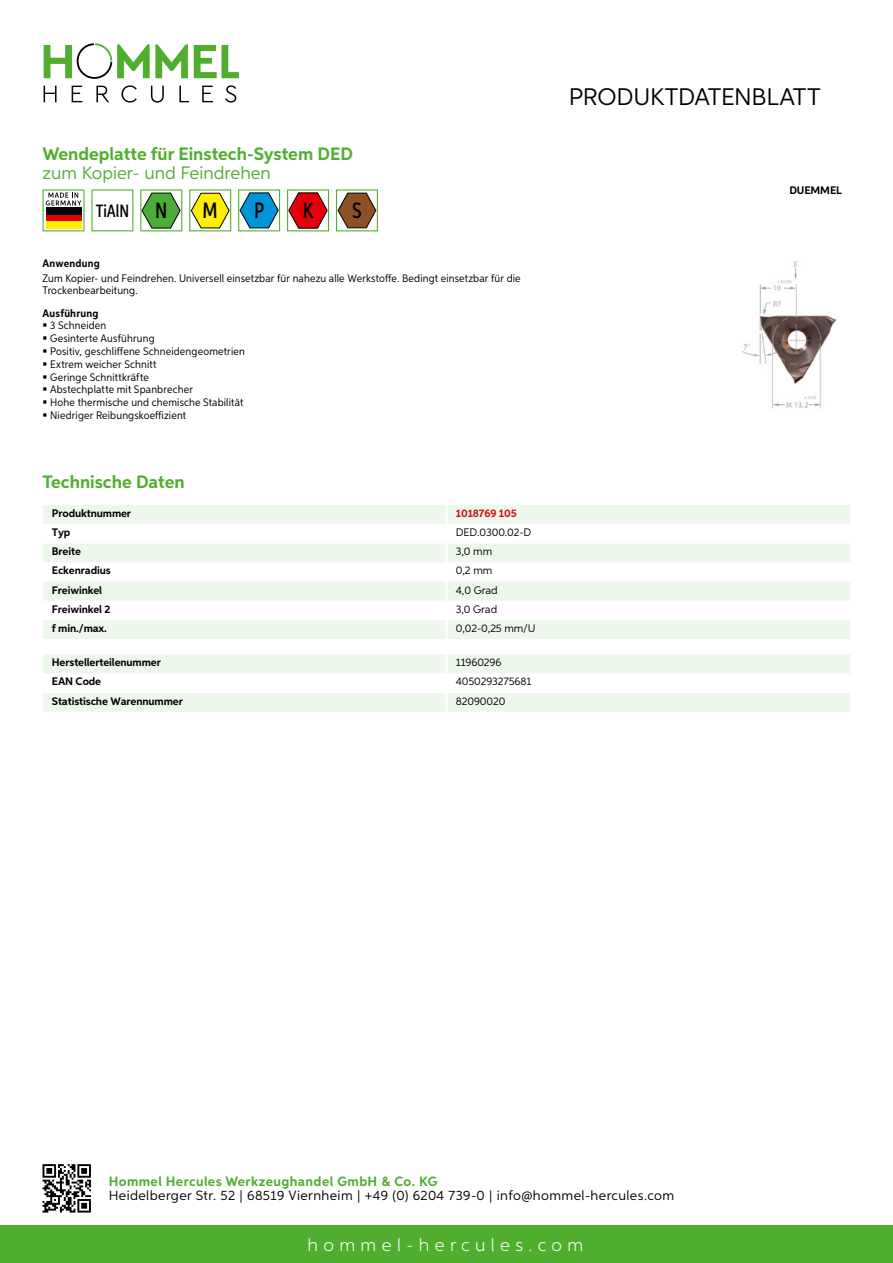
<style>
.page{position:relative;width:893px;height:1263px;background:#fff}
.page>*{position:absolute;margin:0;border:0;box-sizing:border-box;transform-origin:0 0}
.t1{font:24px "Aspira";letter-spacing:-.01em;color:#000}
.t2{font:500 22.2px "Aspira XX Nar";color:#000}
.t3{font:700 18px "Aspira";color:#50ae2f}
.t4{font:18px "Aspira";color:#50ae2f}
.t5{font:300 18px "Aspira";letter-spacing:.3em;color:#fff}
.t6{font:500 17.85px "Aspira XX Nar";color:#000}
.t7{font:13.5px "Aspira";letter-spacing:.03em;color:#000}
.t8{font:700 13.5px "Aspira";letter-spacing:.03em;color:#50ae2f}
.t9{font:10.95px/12.8px "Aspira Nar";letter-spacing:.015em;color:#000}
.t10{font:700 10.95px "Aspira";letter-spacing:-.01em;color:#000}
.t11{font:10.95px "Aspira";letter-spacing:-.01em;color:#000}
.t12{font:700 10.95px "Aspira Nar";letter-spacing:.02em;color:#000}
.t13{font:700 10.95px "Aspira";letter-spacing:-.01em;color:#cd1013}
.s1{font-size:22.2px}
</style>
<div class="page">
<div style="left:0;top:1226px;width:893px;height:37px;background:#50ae2f"></div>
<svg style="left:43px;top:1164px;width:48px;height:48px"></svg>
<svg style="left:194px;top:45px;width:45px;height:33px"></svg>
<svg style="left:44px;top:43px;width:144px;height:36px"></svg>
<svg style="left:44px;top:86px;width:13px;height:16px"></svg>
<svg style="left:72px;top:86px;width:10px;height:16px"></svg>
<svg style="left:96px;top:86px;width:13px;height:16px"></svg>
<svg style="left:121px;top:85px;width:16px;height:18px"></svg>
<svg style="left:151px;top:86px;width:13px;height:17px"></svg>
<svg style="left:179px;top:86px;width:10px;height:16px"></svg>
<svg style="left:202px;top:86px;width:11px;height:16px"></svg>
<svg style="left:225px;top:85px;width:11px;height:18px"></svg>
<div style="left:43px;top:505px;width:807px;height:134px;background:#eef7eb"></div>
<svg style="left:43px;top:524px;width:807px;height:96px"></svg>
<hr style="left:445px;top:505px;width:3px;height:19px;background:#fff">
<hr style="left:445px;top:524px;width:3px;height:19px;background:#fff">
<hr style="left:445px;top:543px;width:3px;height:19px;background:#fff">
<hr style="left:445px;top:562px;width:3px;height:20px;background:#fff">
<hr style="left:445px;top:582px;width:3px;height:19px;background:#fff">
<hr style="left:445px;top:601px;width:3px;height:19px;background:#fff">
<hr style="left:445px;top:620px;width:3px;height:19px;background:#fff">
<svg style="left:43px;top:654px;width:807px;height:58px"></svg>
<hr style="left:445px;top:693px;width:3px;height:19px;background:#fff">
<svg style="left:43px;top:189px;width:42px;height:42px"></svg>
<div style="left:46px;top:214px;width:35px;height:7px;background:#e3000b"></div>
<div style="left:46px;top:208px;width:35px;height:7px;background:#000"></div>
<div style="left:46px;top:221px;width:35px;height:7px;background:#ffed00"></div>
<svg style="left:91px;top:189px;width:42px;height:42px"></svg>
<svg style="left:140px;top:189px;width:42px;height:42px"></svg>
<svg style="left:189px;top:189px;width:42px;height:42px"></svg>
<svg style="left:238px;top:189px;width:42px;height:42px"></svg>
<svg style="left:287px;top:189px;width:42px;height:42px"></svg>
<svg style="left:336px;top:189px;width:42px;height:42px"></svg>
<img style="left:742px;top:261px;width:95px;height:148px">
<h3 class="t3" style="left:43px;top:142px;width:312px">Wendeplatte für Einstech-System DED</h3>
<h3 class="t4" style="left:43px;top:162px;width:230px">zum Kopier- und Feindrehen</h3>
<h3 class="t6" style="left:96px;top:200px;width:73px">TiAlN <span class="s1">N</span></h3>
<h2 class="t2" style="left:203px;top:197px;width:17px">M</h2>
<h2 class="t2" style="left:254px;top:197px;width:12px">P</h2>
<h2 class="t2" style="left:303px;top:197px;width:12px">K</h2>
<h2 class="t2" style="left:352px;top:197px;width:11px">S</h2>
<p class="t12" style="left:43px;top:257px;width:59px">Anwendung</p>
<p class="t9" style="left:43px;top:273px;width:480px;line-height:12px">Zum Kopier- und Feindrehen. Universell einsetzbar für nahezu alle Werkstoffe. Bedingt einsetzbar für die<br>Trockenbearbeitung.</p>
<p class="t12" style="left:43px;top:306px;width:58px">Ausführung</p>
<p class="t9" style="left:50px;top:319px;width:196px">3 Schneiden<br>Gesinterte Ausführung<br>Positiv, geschliffene Schneidengeometrien<br>Extrem weicher Schnitt<br>Geringe Schnittkräfte<br>Abstechplatte mit Spanbrecher<br>Hohe thermische und chemische Stabilität<br>Niedriger Reibungskoeffizient</p>
<h3 class="t3" style="left:43px;top:471px;width:144px">Technische Daten</h3>
<p class="t10" style="left:52px;top:506px;width:81px">Produktnummer</p>
<p class="t13" style="left:456px;top:506px;width:62px">1018769 105</p>
<p class="t10" style="left:52px;top:526px;width:20px">Typ</p>
<p class="t11" style="left:456px;top:526px;width:8px">DED</p>
<p class="t11" style="left:477px;top:526px;width:54px">.0300.02-D</p>
<p class="t10" style="left:52px;top:545px;width:31px">Breite</p>
<p class="t11" style="left:456px;top:545px;width:38px">3,0 mm</p>
<p class="t10" style="left:52px;top:564px;width:60px">Eckenradius</p>
<p class="t11" style="left:456px;top:564px;width:38px">0,2 mm</p>
<p class="t10" style="left:52px;top:583px;width:52px">Freiwinkel</p>
<p class="t11" style="left:456px;top:583px;width:43px">4,0 Grad</p>
<p class="t10" style="left:52px;top:602px;width:60px">Freiwinkel 2</p>
<p class="t11" style="left:456px;top:602px;width:43px">3,0 Grad</p>
<p class="t10" style="left:52px;top:621px;width:57px">f min./max.</p>
<p class="t11" style="left:456px;top:621px;width:79px">0,02-0,25 mm/U</p>
<p class="t10" style="left:52px;top:656px;width:111px">Herstellerteilenummer</p>
<p class="t11" style="left:456px;top:656px;width:47px">11960296</p>
<p class="t10" style="left:52px;top:675px;width:51px">EAN Code</p>
<p class="t11" style="left:456px;top:675px;width:77px">4050293275681</p>
<p class="t10" style="left:52px;top:694px;width:132px">Statistische Warennummer</p>
<p class="t11" style="left:456px;top:694px;width:51px">82090020</p>
<h1 class="t1" style="left:569px;top:82px;width:253px">Produktdatenblatt</h1>
<p class="t10" style="left:789px;top:183px;width:54px">DUEMMEL</p>
<p class="t8" style="left:109px;top:1172px;width:330px">Hommel Hercules Werkzeughandel GmbH &amp; Co. KG</p>
<p class="t7" style="left:109px;top:1187px;width:567px">Heidelberger Str. 52 | 68519 Viernheim | +49 (0) 6204 739-0 | info@hommel-hercules.com</p>
<h3 class="t5" style="left:307px;top:1234px;width:277px">hommel-hercules.com</h3>
</div>
